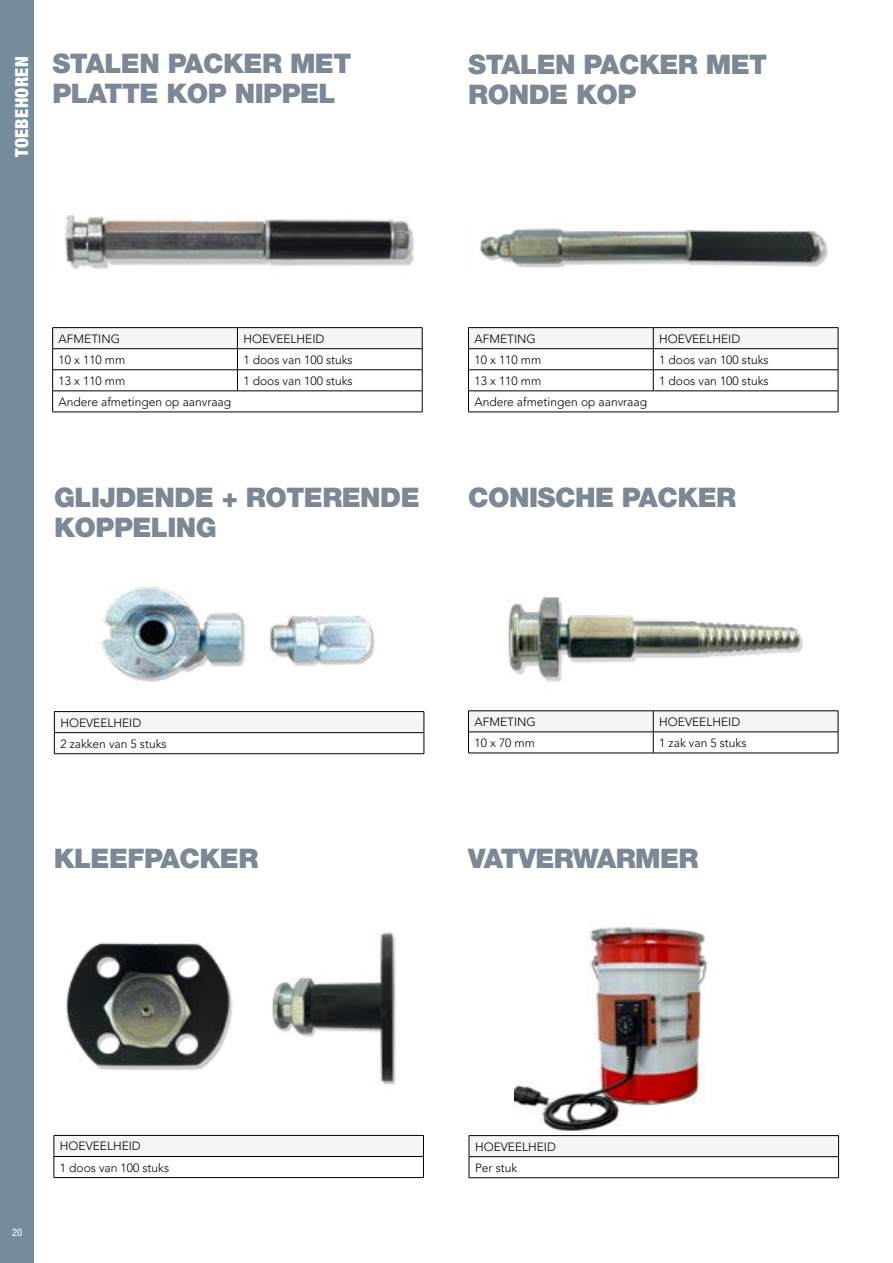
<style>
.page{position:relative;width:893px;height:1263px;background:#fff}
.page>*{position:absolute;margin:0;border:0;box-sizing:border-box;transform-origin:0 0}
.t1{font:900 27px/30px "Helvetica Neue LT Std";letter-spacing:-.02em;color:#7c8895}
.t2{font:900 condensed 18px "Helvetica Neue LT Std";letter-spacing:.02em;color:#fff}
.t3{font:300 12px/21px "Avenir LT Pro";color:#000}
.t4{font:condensed 10.5px "Helvetica Neue LT Std";color:#fff}
</style>
<div class="page">
<div style="left:0;top:0;width:34px;height:1263px;background:#758d9a"></div>
<img style="left:65px;top:215px;width:350px;height:55px">
<hr style="left:52px;top:327px;width:185px;height:1px;background:#000">
<hr style="left:237px;top:327px;width:185px;height:1px;background:#000">
<svg style="left:52px;top:328px;width:371px;height:84px"></svg>
<hr style="left:52px;top:412px;width:185px;height:1px;background:#000">
<hr style="left:237px;top:412px;width:185px;height:1px;background:#000">
<img style="left:479px;top:228px;width:349px;height:40px">
<hr style="left:468px;top:327px;width:185px;height:1px;background:#000">
<hr style="left:653px;top:327px;width:185px;height:1px;background:#000">
<svg style="left:468px;top:328px;width:371px;height:84px"></svg>
<hr style="left:468px;top:412px;width:185px;height:1px;background:#000">
<hr style="left:653px;top:412px;width:185px;height:1px;background:#000">
<img style="left:101px;top:587px;width:274px;height:95px">
<div style="left:54px;top:711px;width:370px;height:22px;background:#f4f5f7"></div>
<hr style="left:54px;top:711px;width:370px;height:1px;background:#000">
<hr style="left:54px;top:732px;width:370px;height:1px;background:#000">
<svg style="left:54px;top:712px;width:1px;height:41px"></svg>
<svg style="left:424px;top:712px;width:1px;height:41px"></svg>
<hr style="left:54px;top:753px;width:370px;height:1px;background:#000">
<img style="left:508px;top:596px;width:295px;height:86px">
<hr style="left:468px;top:710px;width:185px;height:1px;background:#000">
<hr style="left:653px;top:710px;width:185px;height:1px;background:#000">
<svg style="left:468px;top:711px;width:371px;height:42px"></svg>
<hr style="left:468px;top:753px;width:185px;height:1px;background:#000">
<hr style="left:653px;top:753px;width:185px;height:1px;background:#000">
<img style="left:514px;top:925px;width:194px;height:207px">
<div style="left:469px;top:1135px;width:370px;height:22px;background:#f4f5f7"></div>
<hr style="left:469px;top:1135px;width:370px;height:1px;background:#000">
<hr style="left:469px;top:1156px;width:370px;height:1px;background:#000">
<svg style="left:469px;top:1136px;width:1px;height:41px"></svg>
<svg style="left:838px;top:1136px;width:1px;height:41px"></svg>
<hr style="left:469px;top:1177px;width:370px;height:1px;background:#000">
<img style="left:66px;top:942px;width:167px;height:129px">
<div style="left:54px;top:1135px;width:369px;height:21px;background:#f4f5f7"></div>
<hr style="left:54px;top:1135px;width:370px;height:1px;background:#000">
<hr style="left:54px;top:1156px;width:370px;height:1px;background:#000">
<svg style="left:54px;top:1135px;width:1px;height:42px"></svg>
<svg style="left:423px;top:1135px;width:1px;height:42px"></svg>
<hr style="left:54px;top:1177px;width:370px;height:1px;background:#000">
<img style="left:272px;top:932px;width:124px;height:153px">
<h2 class="t2" style="left:11px;top:157px;width:102px;rotate:-90deg">TOEBEHOREN</h2>
<h1 class="t1" style="left:52px;top:49px;width:300px">STALEN PACKER MET<br>PLATTE KOP NIPPEL</h1>
<h1 class="t1" style="left:468px;top:49px;width:300px">STALEN PACKER MET<br>RONDE KOP</h1>
<p class="t3" style="left:59px;top:328px;width:63px">AFMETING</p>
<p class="t3" style="left:243px;top:328px;width:82px">HOEVEELHEID</p>
<p class="t3" style="left:59px;top:349px;width:68px">10 x 110 mm</p>
<p class="t3" style="left:243px;top:349px;width:111px">1 doos van 100 stuks</p>
<p class="t3" style="left:59px;top:370px;width:68px">13 x 110 mm</p>
<p class="t3" style="left:243px;top:370px;width:111px">1 doos van 100 stuks</p>
<p class="t3" style="left:59px;top:391px;width:174px">Andere afmetingen op aanvraag</p>
<h1 class="t1" style="left:54px;top:482px;width:367px">GLIJDENDE + ROTERENDE<br>KOPPELING</h1>
<p class="t3" style="left:474px;top:328px;width:63px">AFMETING</p>
<p class="t3" style="left:659px;top:328px;width:82px">HOEVEELHEID</p>
<p class="t3" style="left:474px;top:349px;width:68px">10 x 110 mm</p>
<p class="t3" style="left:659px;top:349px;width:111px">1 doos van 100 stuks</p>
<p class="t3" style="left:474px;top:370px;width:68px">13 x 110 mm</p>
<p class="t3" style="left:659px;top:370px;width:111px">1 doos van 100 stuks</p>
<p class="t3" style="left:474px;top:391px;width:174px">Andere afmetingen op aanvraag</p>
<h1 class="t1" style="left:468px;top:482px;width:269px">CONISCHE PACKER</h1>
<p class="t3" style="left:60px;top:712px;width:108px">HOEVEELHEID<br>2 zakken van 5 stuks</p>
<h1 class="t1" style="left:54px;top:843px;width:206px">KLEEFPACKER</h1>
<p class="t3" style="left:474px;top:711px;width:63px">AFMETING</p>
<p class="t3" style="left:659px;top:711px;width:82px">HOEVEELHEID</p>
<p class="t3" style="left:474px;top:732px;width:62px">10 x 70 mm</p>
<p class="t3" style="left:659px;top:732px;width:89px">1 zak van 5 stuks</p>
<h1 class="t1" style="left:468px;top:843px;width:232px">VATVERWARMER</h1>
<p class="t4" style="left:12px;top:1226px;width:12px">20</p>
<p class="t3" style="left:60px;top:1136px;width:111px">HOEVEELHEID<br>1 doos van 100 stuks</p>
<p class="t3" style="left:475px;top:1136px;width:82px">HOEVEELHEID<br>Per stuk</p>
</div>
